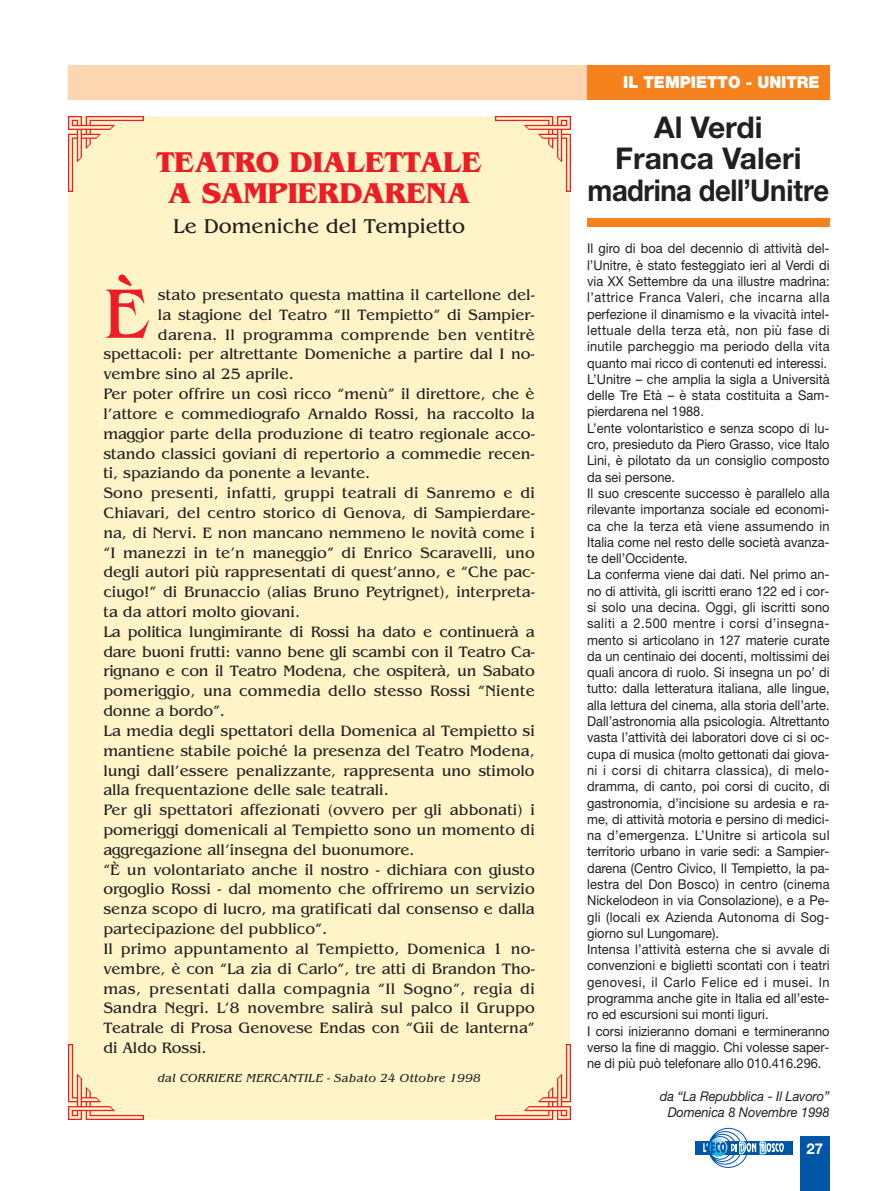
<style>
.page{position:relative;width:893px;height:1191px;background:#fff}
.page>*{position:absolute;margin:0;border:0;box-sizing:border-box;transform-origin:0 0}
.t1{font:73.2px "Benguiat";color:#ee1c24}
.t2{font:700 30px/31.5px "Helvetica Neue";color:#231f1f;text-align:center}
.t3{font:700 30px/30.9px "Benguiat";color:#ee1c24;text-align:center}
.t4{font:21px "Benguiat";color:#231f1f}
.t5{font:900 16.5px "Helvetica Neue";color:#fff;scale:.95 1}
.t6{font:15.75px "Benguiat";color:#231f1f}
.t7{font:15.75px "Benguiat";letter-spacing:.03em;color:#231f1f}
.t8{font:15.75px "Benguiat";letter-spacing:.02em;color:#231f1f}
.t9{font:700 15px "Helvetica Neue";color:#fff}
.t10{font:13.5px/16.4px "Helvetica Neue";color:#231f1f;scale:.95 1}
.t11{font:italic 13.5px/16.4px "Helvetica Neue";letter-spacing:-.005em;color:#231f1f;text-align:center;scale:.95 1}
.t12{font:italic 12px "Benguiat";color:#231f1f}
</style>
<div class="page">
<div style="left:68px;top:65px;width:761px;height:34px;background:#fed5b1"></div>
<div style="left:695px;top:1141px;width:98px;height:14px;background:#0055a7"></div>
<svg style="left:703px;top:1128px;width:80px;height:40px"></svg>
<div style="left:587px;top:65px;width:242px;height:34px;background:#f6821e"></div>
<div style="left:799px;top:1137px;width:30px;height:54px;background:#0055a7"></div>
<div style="left:79px;top:128px;width:480px;height:981px;background:#fff4c8"></div>
<img style="left:68px;top:116px;width:75px;height:75px">
<img style="left:143px;top:116px;width:352px;height:12px">
<img style="left:495px;top:116px;width:75px;height:75px">
<div style="left:559px;top:191px;width:11px;height:854px;background:#fff4c8"></div>
<img style="left:495px;top:1045px;width:75px;height:75px">
<img style="left:143px;top:1109px;width:352px;height:11px">
<img style="left:68px;top:1045px;width:75px;height:75px">
<div style="left:68px;top:191px;width:11px;height:854px;background:#fff4c8"></div>
<div style="left:587px;top:218px;width:242px;height:9px;background:#f6821e"></div>
<h2 class="t3" style="left:156px;top:149px;width:326px">TEATRO DIALETTALE<br>A SAMPIERDARENA</h2>
<h3 class="t4" style="left:173px;top:218px;width:293px">Le Domeniche del Tempietto</h3>
<h1 class="t1" style="left:103px;top:287px;width:47px">È</h1>
<p class="t6" style="left:158px;top:289px;width:378px">stato presentato questa mattina il cartellone del-</p>
<p class="t6" style="left:158px;top:309px;width:378px">la stagione del Teatro “Il Tempietto” di Sampier-</p>
<p class="t8" style="left:158px;top:329px;width:378px">darena. Il programma comprende ben ventitrè</p>
<p class="t6" style="left:103px;top:348px;width:433px">spettacoli: per altrettante Domeniche a partire dal I no-</p>
<p class="t6" style="left:103px;top:368px;width:192px">vembre sino al 25 aprile.</p>
<p class="t6" style="left:103px;top:388px;width:433px">Per poter offrire un così ricco “menù” il direttore, che è</p>
<p class="t6" style="left:103px;top:408px;width:433px">l’attore e commediografo Arnaldo Rossi, ha raccolto la</p>
<p class="t6" style="left:103px;top:428px;width:433px">maggior parte della produzione di teatro regionale acco-</p>
<p class="t6" style="left:103px;top:448px;width:433px">stando classici goviani di repertorio a commedie recen-</p>
<p class="t6" style="left:103px;top:467px;width:268px">ti, spaziando da ponente a levante.</p>
<p class="t6" style="left:103px;top:487px;width:433px">Sono presenti, infatti, gruppi teatrali di Sanremo e di</p>
<p class="t6" style="left:103px;top:507px;width:433px">Chiavari, del centro storico di Genova, di Sampierdare-</p>
<p class="t6" style="left:103px;top:527px;width:433px">na, di Nervi. E non mancano nemmeno le novità come i</p>
<p class="t6" style="left:103px;top:547px;width:433px">“I manezzi in te’n maneggio” di Enrico Scaravelli, uno</p>
<p class="t6" style="left:103px;top:566px;width:433px">degli autori più rappresentati di quest’anno, e “Che pac-</p>
<p class="t6" style="left:103px;top:586px;width:433px">ciugo!” di Brunaccio (alias Bruno Peytrignet), interpreta-</p>
<p class="t6" style="left:103px;top:606px;width:198px">ta da attori molto giovani.</p>
<p class="t6" style="left:103px;top:626px;width:433px">La politica lungimirante di Rossi ha dato e continuerà a</p>
<p class="t6" style="left:103px;top:646px;width:433px">dare buoni frutti: vanno bene gli scambi con il Teatro Ca-</p>
<p class="t6" style="left:103px;top:665px;width:433px">rignano e con il Teatro Modena, che ospiterà, un Sabato</p>
<p class="t6" style="left:103px;top:685px;width:433px">pomeriggio, una commedia dello stesso Rossi “Niente</p>
<p class="t6" style="left:103px;top:705px;width:123px">donne a bordo”.</p>
<p class="t6" style="left:103px;top:725px;width:433px">La media degli spettatori della Domenica al Tempietto si</p>
<p class="t6" style="left:103px;top:745px;width:433px">mantiene stabile poiché la presenza del Teatro Modena,</p>
<p class="t6" style="left:103px;top:765px;width:433px">lungi dall’essere penalizzante, rappresenta uno stimolo</p>
<p class="t6" style="left:103px;top:784px;width:287px">alla frequentazione delle sale teatrali.</p>
<p class="t6" style="left:103px;top:804px;width:433px">Per gli spettatori affezionati (ovvero per gli abbonati) i</p>
<p class="t6" style="left:103px;top:824px;width:433px">pomeriggi domenicali al Tempietto sono un momento di</p>
<p class="t6" style="left:103px;top:844px;width:313px">aggregazione all’insegna del buonumore.</p>
<p class="t6" style="left:103px;top:864px;width:433px">“È un volontariato anche il nostro - dichiara con giusto</p>
<p class="t6" style="left:103px;top:883px;width:433px">orgoglio Rossi - dal momento che offriremo un servizio</p>
<p class="t6" style="left:103px;top:903px;width:433px">senza scopo di lucro, ma gratificati dal consenso e dalla</p>
<p class="t6" style="left:103px;top:923px;width:225px">partecipazione del pubblico”.</p>
<p class="t6" style="left:103px;top:943px;width:433px">Il primo appuntamento al Tempietto, Domenica 1 no-</p>
<p class="t6" style="left:103px;top:963px;width:433px">vembre, è con “La zia di Carlo”, tre atti di Brandon Tho-</p>
<p class="t7" style="left:103px;top:983px;width:433px">mas, presentati dalla compagnia “Il Sogno”, regia di</p>
<p class="t6" style="left:103px;top:1002px;width:433px">Sandra Negri. L’8 novembre salirà sul palco il Gruppo</p>
<p class="t6" style="left:103px;top:1022px;width:433px">Teatrale di Prosa Genovese Endas con “Gii de lanterna”</p>
<p class="t6" style="left:103px;top:1042px;width:105px">di Aldo Rossi.</p>
<p class="t12" style="left:157px;top:1073px;width:325px">dal CORRIERE MERCANTILE - Sabato 24 Ottobre 1998</p>
<p class="t5" style="left:623px;top:77px;width:208px">IL TEMPIETTO - UNITRE</p>
<h2 class="t2" style="left:587px;top:114px;width:243px">Al Verdi<br>Franca Valeri madrina dell’Unitre</h2>
<p class="t10" style="left:587px;top:242px;width:257px">Il giro di boa del decennio di attività del&shy;l’Unitre, è stato festeggiato ieri al Verdi di via XX Settembre da una illustre madrina: l’attrice Franca Valeri, che incarna alla perfezione il dinamismo e la vivacità intel&shy;lettuale della terza età, non più fase di inutile parcheggio ma periodo della vita quanto mai ricco di contenuti ed interessi.<br>L’Unitre – che amplia la sigla a Università delle Tre Età – è stata costituita a Sam&shy;pierdarena nel 1988.<br>L’ente volontaristico e senza scopo di lu&shy;cro, presieduto da Piero Grasso, vice Italo Lini, è pilotato da un consiglio composto da sei persone.<br>Il suo crescente successo è parallelo alla rilevante importanza sociale ed economi&shy;ca che la terza età viene assumendo in Italia come nel resto delle società avanza&shy;te dell’Occidente.<br>La conferma viene dai dati. Nel primo an&shy;no di attività, gli iscritti erano 122 ed i cor&shy;si solo una decina. Oggi, gli iscritti sono saliti a 2.500 mentre i corsi d’insegna&shy;mento si articolano in 127 materie curate da un centinaio dei docenti, moltissimi dei quali ancora di ruolo. Si insegna un po’ di tutto: dalla letteratura italiana, alle lingue, alla lettura del cinema, alla storia dell’arte.<br>Dall’astronomia alla psicologia. Altrettanto vasta l’attività dei laboratori dove ci si oc&shy;cupa di musica (molto gettonati dai giova&shy;ni i corsi di chitarra classica), di melo&shy;dramma, di canto, poi corsi di cucito, di gastronomia, d’incisione su ardesia e ra&shy;me, di attività motoria e persino di medici&shy;na d’emergenza. L’Unitre si articola sul territorio urbano in varie sedi: a Sampier&shy;darena (Centro Civico, Il Tempietto, la pa&shy;lestra del Don Bosco) in centro (cinema Nickelodeon in via Consolazione), e a Pe&shy;gli (locali ex Azienda Autonoma di Sog&shy;giorno sul Lungomare).<br>Intensa l’attività esterna che si avvale di convenzioni e biglietti scontati con i teatri genovesi, il Carlo Felice ed i musei. In programma anche gite in Italia ed all’este&shy;ro ed escursioni sui monti liguri.<br>I corsi inizieranno domani e termineranno verso la fine di maggio. Chi volesse saper&shy;ne di più può telefonare allo 010.416.296.</p>
<p class="t11" style="left:659px;top:1089px;width:180px">da “La Repubblica - Il Lavoro”<br>Domenica 8 Novembre 1998</p>
<p class="t9" style="left:806px;top:1143px;width:18px">27</p>
</div>
